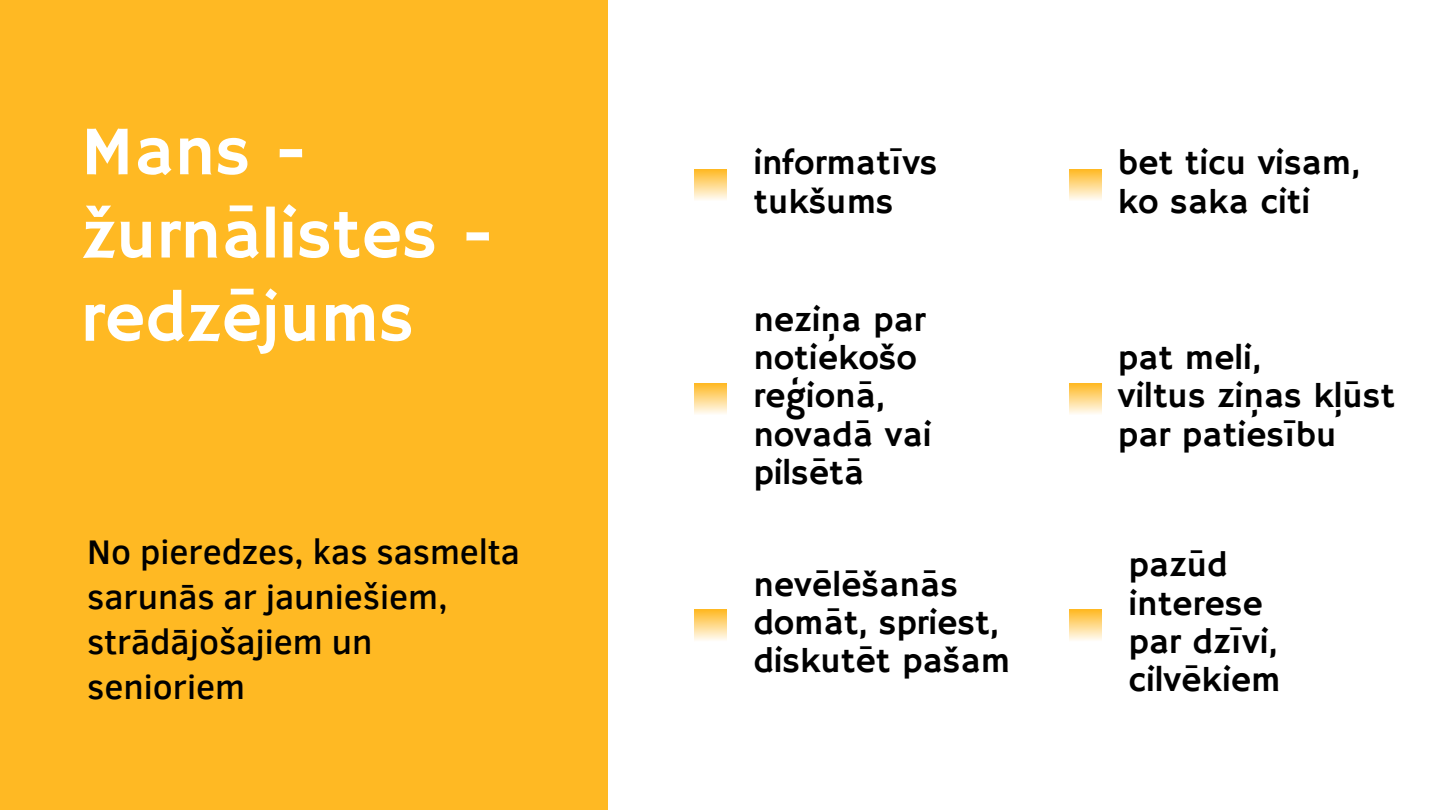
<style>
.page{position:relative;width:1440px;height:810px;background:#fff}
.page>*{position:absolute;margin:0;border:0;box-sizing:border-box;transform-origin:0 0}
.t1{font:70px/83.2px "Hammersmith One";color:#fff}
.t2{font:35px/38.2px "Hammersmith One";color:#000}
.t3{font:500 35px/45px "Clear Sans";color:#000}
</style>
<div class="page">
<div style="left:0;top:0;width:608px;height:810px;background:#ffb923"></div>
<div style="left:695px;top:169px;width:31px;height:32px;background:linear-gradient(to bottom,#ffb821,#fffaf2)"></div>
<div style="left:695px;top:383px;width:31px;height:32px;background:linear-gradient(to bottom,#ffb821,#fffaf1)"></div>
<svg style="left:695px;top:610px;width:31px;height:31px"></svg>
<div style="left:1070px;top:169px;width:31px;height:32px;background:linear-gradient(to bottom,#ffb821,#fffaf2)"></div>
<div style="left:1070px;top:383px;width:31px;height:32px;background:linear-gradient(to bottom,#ffb821,#fffaf1)"></div>
<svg style="left:1070px;top:610px;width:31px;height:31px"></svg>
<p class="t1" style="left:81px;top:113px;width:416px">Mans - žurnālistes - redzējums</p>
<p class="t3" style="left:87px;top:528px;width:434px">No pieredzes, kas sasmelta sarunās ar jauniešiem, strādājošajiem un senioriem</p>
<p class="t2" style="left:753px;top:146px;width:186px">informatīvs tukšums</p>
<p class="t2" style="left:753px;top:302px;width:180px">neziņa par notiekošo reģionā, novadā vai pilsētā</p>
<p class="t2" style="left:753px;top:567px;width:206px">nevēlēšanās</p>
<p class="t2" style="left:753px;top:605px;width:247px">domāt, spriest,</p>
<p class="t2" style="left:753px;top:643px;width:258px">diskutēt pašam</p>
<p class="t2" style="left:1118px;top:146px;width:244px">bet ticu visam,</p>
<p class="t2" style="left:1118px;top:184px;width:194px">ko saka citi</p>
<p class="t2" style="left:1118px;top:340px;width:144px">pat meli,</p>
<p class="t2" style="left:1118px;top:379px;width:279px">viltus ziņas kļūst</p>
<p class="t2" style="left:1118px;top:417px;width:220px">par patiesību</p>
<p class="t2" style="left:1128px;top:548px;width:136px">pazūd interese</p>
<p class="t2" style="left:1128px;top:624px;width:153px">par dzīvi, cilvēkiem</p>
</div>
